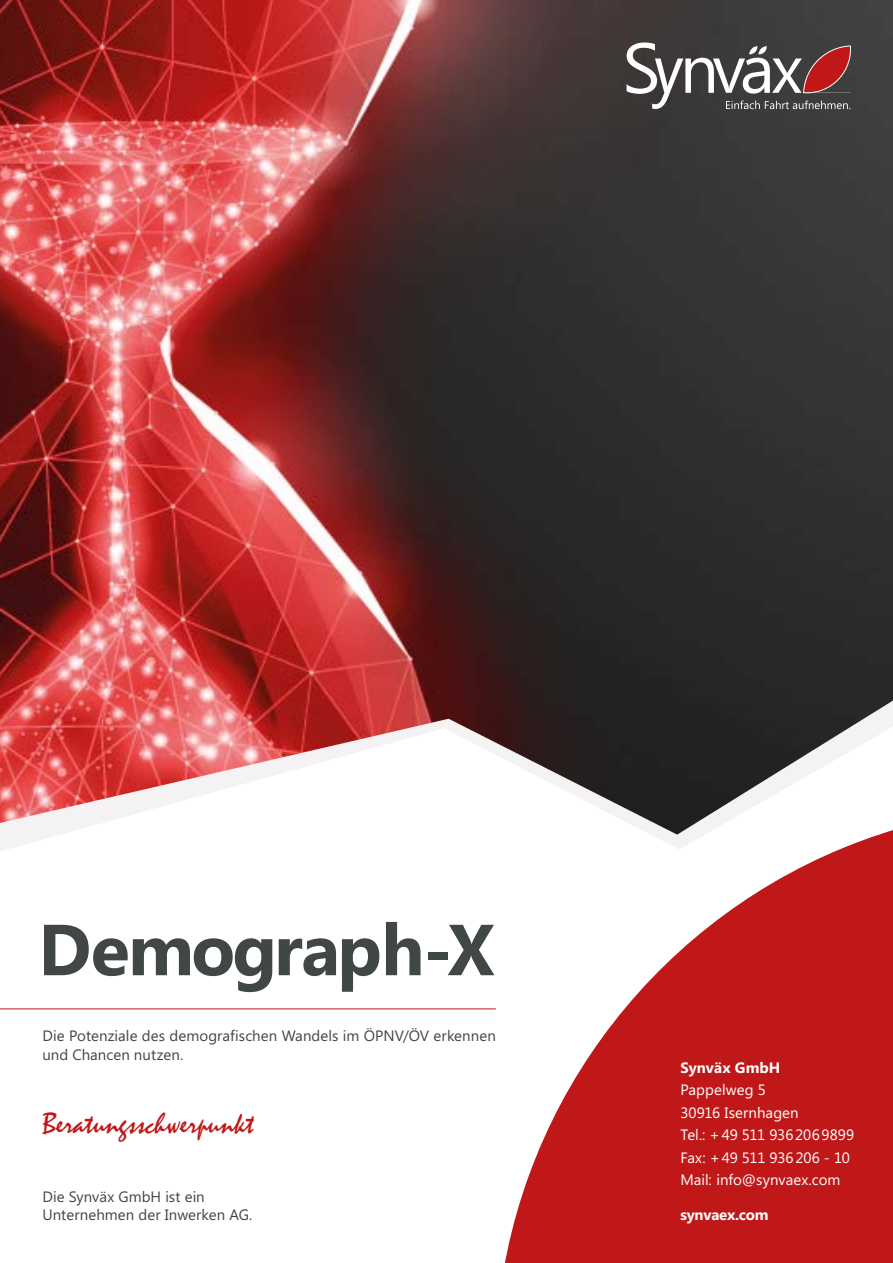
<style>
.page{position:relative;width:893px;height:1263px;background:#fff}
.page>*{position:absolute;margin:0;border:0;box-sizing:border-box;transform-origin:0 0}
.t1{font:700 72px "Microsoft Phags Pa";letter-spacing:-.03em;color:#404745}
.t2{font:30px "Mistral";color:#c01818}
.t3{font:15px/18px "Microsoft Phags Pa";letter-spacing:.005em;color:#3f4645}
.t4{font:15px/22.5px "Microsoft Phags Pa";letter-spacing:.005em;color:#fff}
.t5{font:700 15px "Microsoft Phags Pa";letter-spacing:-.01em;color:#fff}
.t6{font:700 15px "Microsoft Phags Pa";letter-spacing:.01em;color:#fff}
</style>
<div class="page">
<img style="left:0;top:0;width:893px;height:835px">
<svg style="left:503px;top:828px;width:390px;height:435px;fill:#c01818"></svg>
<hr style="left:0;top:1008px;width:496px;height:1px;background:#c01818">
<svg style="left:627px;top:43px;width:224px;height:66px"></svg>
<h1 class="t1" style="left:38px;top:898px;width:458px">Demograph-X</h1>
<p class="t3" style="left:43px;top:1025px;width:455px;line-height:19.5px">Die Potenziale des demografischen Wandels im ÖPNV/ÖV erkennen und Chancen nutzen.</p>
<h2 class="t2" style="left:43px;top:1106px;width:212px">Beratungsschwerpunkt</h2>
<p class="t3" style="left:43px;top:1187px;width:212px">Die Synväx GmbH ist ein<br>Unternehmen der Inwerken AG.</p>
<p class="t6" style="left:680px;top:1057px;width:102px">Synväx GmbH</p>
<p class="t4" style="left:680px;top:1078px;width:175px">Pappelweg 5<br>30916 Isernhagen<br>Tel.: +49 511 9362069899<br>Fax: +49 511 936206 - 10<br>Mail: info@synvaex.com</p>
<p class="t5" style="left:680px;top:1204px;width:90px">synvaex.com</p>
</div>
